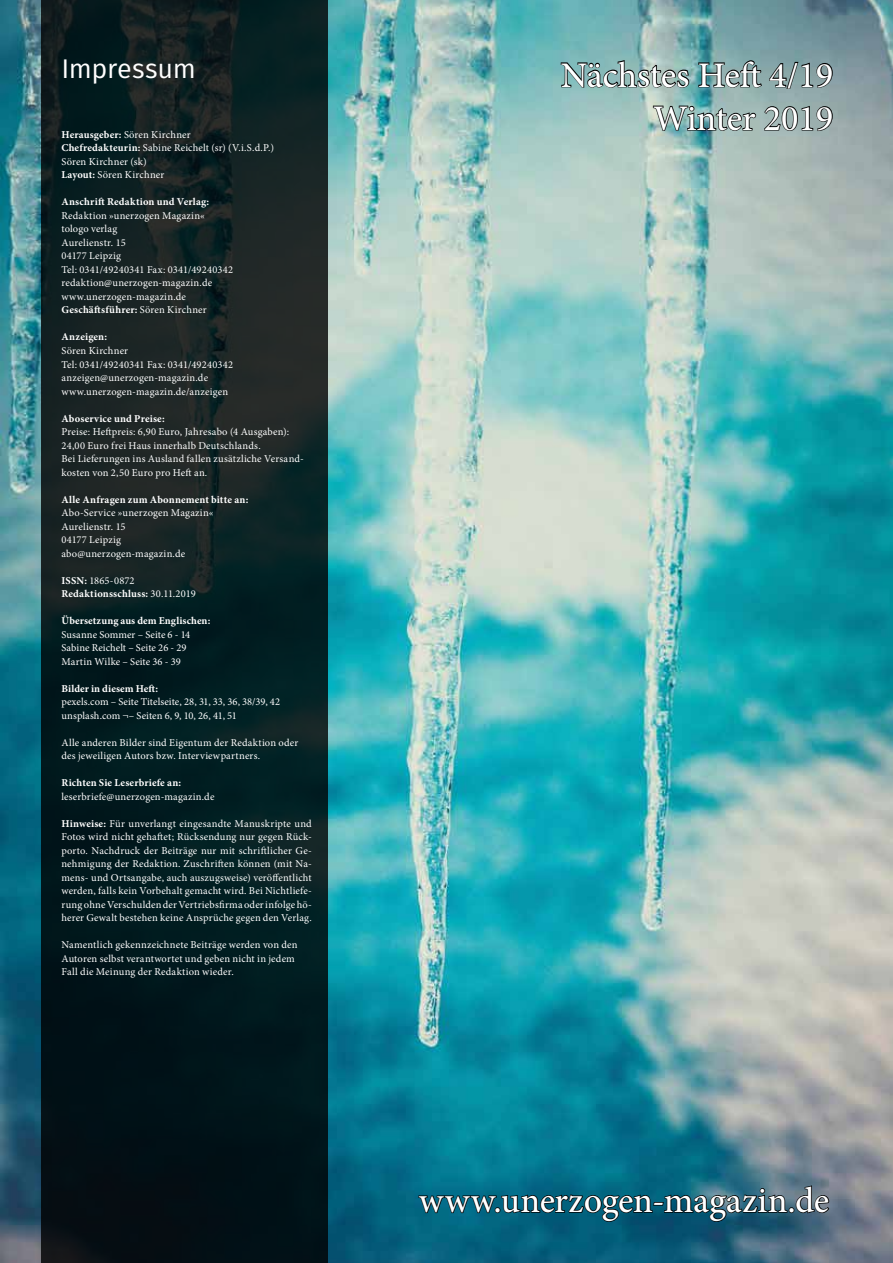
<style>
.page{position:relative;width:893px;height:1263px;background:#fff}
.page>*{position:absolute;margin:0;border:0;box-sizing:border-box;transform-origin:0 0}
.t1{font:500 36px/43.2px "Minion Pro";color:#fff;text-align:right}
.t2{font:27px "Fira Sans";letter-spacing:-.01em;color:#fff}
.t3{font:10.5px/13.5px "Minion Pro";letter-spacing:.015em;color:#fff}
.t4{font:700 10.5px/13.5px "Minion Pro";letter-spacing:.015em;color:#fff}
.s1{font-weight:700}
.s2{font-weight:400}
</style>
<div class="page">
<img style="left:0;top:0;width:893px;height:1263px">
<svg style="left:418px;top:1184px;width:412px;height:38px;background:#115165"></svg>
<svg style="left:42px;top:0;width:286px;height:1263px;background:#0b1d1f"></svg>
<svg style="left:560px;top:59px;width:130px;height:30px;background:#678583"></svg>
<svg style="left:697px;top:59px;width:136px;height:31px;background:#607a7c"></svg>
<svg style="left:652px;top:103px;width:105px;height:32px;background:#708c8a"></svg>
<svg style="left:763px;top:105px;width:70px;height:27px;background:#6c7b7a"></svg>
<h2 class="t2" style="left:61px;top:49px;width:136px">Impressum</h2>
<p class="t3" style="left:61px;top:128px;width:214px"><span class="s1">Herausgeber:</span> Sören Kirchner<br><span class="s1">Chefredakteurin:</span> Sabine Reichelt (sr) (V.i.S.d.P.)<br>Sören Kirchner (sk)<br><span class="s1">Layout:</span> Sören Kirchner</p>
<p class="t4" style="left:61px;top:195px;width:149px">Anschrift Redaktion und Verlag:</p>
<p class="t3" style="left:61px;top:209px;width:173px">Redaktion »unerzogen Magazin« tologo verlag<br>Aurelienstr. 15<br>04177 Leipzig<br>Tel: 0341/49240341 Fax: 0341/49240342 redaktion@unerzogen-magazin.de www.unerzogen-magazin.de<br><span class="s1">Geschäftsführer:</span> Sören Kirchner</p>
<p class="t4" style="left:61px;top:330px;width:47px">Anzeigen:</p>
<p class="t3" style="left:61px;top:344px;width:173px">Sören Kirchner<br>Tel: 0341/49240341 Fax: 0341/49240342 anzeigen@unerzogen-magazin.de www.unerzogen-magazin.de/anzeigen</p>
<p class="t4" style="left:61px;top:411px;width:105px">Aboservice und Preise:</p>
<p class="t3" style="left:61px;top:425px;width:244px">Preise: Heftpreis: 6,90 Euro, Jahresabo (4 Ausgaben):<br>24,00 Euro frei Haus innerhalb Deutschlands.<br>Bei Lieferungen ins Ausland fallen zusätzliche Versand&shy;kosten von 2,50 Euro pro Heft an.</p>
<p class="t4" style="left:61px;top:492px;width:188px">Alle Anfragen zum Abonnement bitte an:</p>
<p class="t3" style="left:61px;top:506px;width:154px">Abo-Service »unerzogen Magazin«<br>Aurelienstr. 15<br>04177 Leipzig abo@unerzogen-magazin.de</p>
<p class="t4" style="left:61px;top:573px;width:136px">ISSN: <span class="s2">1865-0872<br></span>Redaktionsschluss: <span class="s2">30.11.2019</span></p>
<p class="t4" style="left:61px;top:614px;width:150px">Übersetzung aus dem Englischen:</p>
<p class="t3" style="left:61px;top:627px;width:130px">Susanne Sommer – Seite 6 - 14<br>Sabine Reichelt – Seite 26 - 29<br>Martin Wilke – Seite 36 - 39</p>
<p class="t4" style="left:61px;top:681px;width:98px">Bilder in diesem Heft:</p>
<p class="t3" style="left:61px;top:695px;width:220px">pexels.com – Seite Titelseite, 28, 31, 33, 36, 38/39, 42 unsplash.com ¬– Seiten 6, 9, 10, 26, 41, 51</p>
<p class="t3" style="left:61px;top:735px;width:238px">Alle anderen Bilder sind Eigentum der Redaktion oder des jeweiligen Autors bzw. Interviewpartners.</p>
<p class="t4" style="left:61px;top:776px;width:121px">Richten Sie Leserbriefe an:</p>
<p class="t3" style="left:61px;top:789px;width:155px">leserbriefe@unerzogen-magazin.de</p>
<p class="t3" style="left:61px;top:816px;width:252px;text-align:justify"><span class="s1">Hinweise:</span> Für unverlangt eingesandte Manuskripte und Fotos wird nicht gehaftet; Rücksendung nur gegen Rück&shy;porto. Nachdruck der Beiträge nur mit schriftlicher Ge&shy;nehmigung der Redaktion. Zuschriften können (mit Na&shy;mens- und Ortsangabe, auch auszugsweise) veröffentlicht werden, falls kein Vorbehalt gemacht wird. Bei Nichtliefe&shy;rung ohne Verschulden der Vertriebsfirma oder infolge hö&shy;herer Gewalt bestehen keine Ansprüche gegen den Verlag.</p>
<p class="t3" style="left:61px;top:938px;width:238px">Namentlich gekennzeichnete Beiträge werden von den<br>Autoren selbst verantwortet und geben nicht in jedem<br>Fall die Meinung der Redaktion wieder.</p>
<h1 class="t1" style="left:561px;top:54px;width:274px">Nächstes Heft 4/19<br>Winter 2019</h1>
<h1 class="t1" style="left:419px;top:1179px;width:412px">www.unerzogen-magazin.de</h1>
</div>
